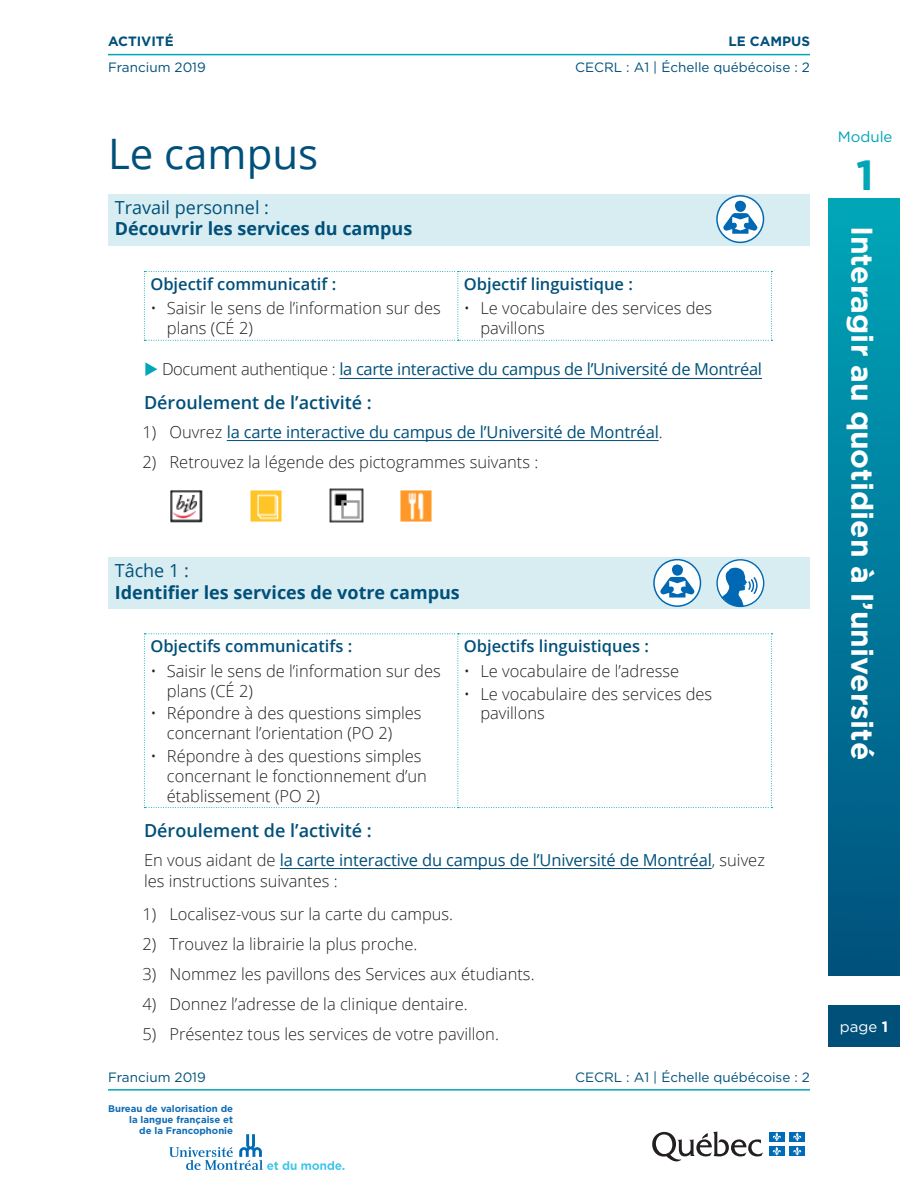
<style>
.page{position:relative;width:918px;height:1188px;background:#fff}
.page>*{position:absolute;margin:0;border:0;box-sizing:border-box;transform-origin:0 0}
.t1{font:42px "Open Sans";color:#00507a}
.t2{font:700 42px "Gotham HTF";color:#00a5b6}
.t3{font:700 30px "Gotham HTF";color:#fff}
.t4{font:700 18px "Open Sans";color:#00507a}
.t5{font:600 18px "Open Sans";color:#00507a}
.t6{font:18px "Open Sans";color:#00507a}
.t7{font:300 16.5px/19.8px "Open Sans";color:#231f20}
.t8{font:16.5px/21px "Open Sans";letter-spacing:-.01em;color:#00507a}
.t9{font:600 16.5px "Open Sans";color:#00507a}
.t10{font:15px "Gotham";color:#00a5b6}
.t11{font:15px "Gotham HTF";color:#fff}
.t12{font:13.5px "Gotham HTF";color:#00507a}
.t13{font:700 13.5px "Gotham HTF";color:#00507a}
.t14{font:700 9.6px/11.1px "Gotham";color:#0f6cb6;text-align:right}
.s1{color:#00a5b6}
.s2{font-weight:300;color:#231f20}
.s3{font-weight:700}
</style>
<div class="page">
<div style="left:828px;top:1005px;width:72px;height:41px;background:#00507a"></div>
<svg style="left:652px;top:1131px;width:111px;height:31px"></svg>
<div style="left:769px;top:1132px;width:16px;height:10px;background:#006cb7"></div>
<svg style="left:773px;top:1132px;width:8px;height:9px"></svg>
<div style="left:789px;top:1132px;width:16px;height:10px;background:#006cb7"></div>
<svg style="left:793px;top:1132px;width:8px;height:9px"></svg>
<div style="left:769px;top:1146px;width:16px;height:10px;background:#006cb7"></div>
<svg style="left:773px;top:1147px;width:8px;height:9px"></svg>
<div style="left:789px;top:1146px;width:16px;height:10px;background:#006cb7"></div>
<svg style="left:793px;top:1147px;width:8px;height:9px"></svg>
<svg style="left:169px;top:1134px;width:175px;height:36px"></svg>
<div style="left:828px;top:198px;width:72px;height:778px;background:linear-gradient(to bottom,#00a6b9,#00507d)"></div>
<hr style="left:108px;top:54px;width:702px;height:1px;background:#00a5b6">
<hr style="left:108px;top:1089px;width:702px;height:2px;background:#00a5b6">
<div style="left:108px;top:194px;width:702px;height:51px;background:#d8edf1"></div>
<hr style="left:339px;top:378px;width:423px;height:1px;background:#00507a">
<hr style="left:227px;top:440px;width:432px;height:1px;background:#00507a">
<div style="left:108px;top:558px;width:702px;height:51px;background:#d8edf1"></div>
<hr style="left:280px;top:868px;width:432px;height:1px;background:#00507a">
<svg style="left:144px;top:271px;width:628px;height:70px"></svg>
<img style="left:170px;top:490px;width:33px;height:32px">
<img style="left:329px;top:488px;width:35px;height:35px">
<img style="left:250px;top:490px;width:32px;height:32px">
<img style="left:400px;top:490px;width:32px;height:32px">
<svg style="left:144px;top:633px;width:628px;height:175px"></svg>
<div style="left:717px;top:196px;width:46px;height:46px;background:#fff;border-radius:50%"></div>
<div style="left:716px;top:195px;width:48px;height:48px;border:1px solid #0168b3;border-radius:50%"></div>
<svg style="left:723px;top:213px;width:34px;height:21px"></svg>
<div style="left:735px;top:201px;width:11px;height:11px;background:#0168b3;border-radius:50%"></div>
<svg style="left:735px;top:201px;width:11px;height:5px"></svg>
<div style="left:654px;top:560px;width:46px;height:46px;background:#fff;border-radius:50%"></div>
<div style="left:653px;top:559px;width:48px;height:48px;border:1px solid #0168b3;border-radius:50%"></div>
<svg style="left:660px;top:577px;width:34px;height:21px"></svg>
<div style="left:672px;top:565px;width:11px;height:11px;background:#0168b3;border-radius:50%"></div>
<svg style="left:672px;top:564px;width:11px;height:7px"></svg>
<svg style="left:717px;top:560px;width:47px;height:46px"></svg>
<div style="left:716px;top:559px;width:48px;height:48px;border:1px solid #0168b3;border-radius:50%"></div>
<svg style="left:722px;top:568px;width:36px;height:40px"></svg>
<p class="t13" style="left:108px;top:34px;width:67px">ACTIVITÉ</p>
<p class="t13" style="left:728px;top:34px;width:83px">LE CAMPUS</p>
<p class="t12" style="left:108px;top:59px;width:99px">Francium 2019</p>
<p class="t12" style="left:575px;top:59px;width:236px">CECRL : A1 | Échelle québécoise : 2</p>
<h1 class="t1" style="left:108px;top:125px;width:212px">Le campus</h1>
<p class="t6" style="left:115px;top:195px;width:156px">Travail personnel :</p>
<p class="t4" style="left:115px;top:216px;width:299px">Découvrir les services du campus</p>
<p class="t9" style="left:150px;top:273px;width:187px">Objectif communicatif :</p>
<p class="t7" style="left:167px;top:298px;width:275px;text-indent:-16px">• Saisir le sens de l’information sur des plans (CÉ 2)</p>
<p class="t9" style="left:464px;top:273px;width:171px">Objectif linguistique :</p>
<p class="t7" style="left:480px;top:298px;width:233px;text-indent:-16px">• Le vocabulaire des services des pavillons</p>
<p class="t8" style="left:144px;top:359px;width:620px"><span class="s1">◆</span> <span class="s2">Document authentique :</span> la carte interactive du campus de l’Université de Montréal</p>
<p class="t5" style="left:144px;top:390px;width:229px">Déroulement de l’activité :</p>
<p class="t8" style="left:142px;top:421px;width:522px"><span class="s2">1) Ouvrez</span> la carte interactive du campus de l’Université de Montréal<span class="s2">.</span></p>
<p class="t7" style="left:142px;top:451px;width:397px">2) Retrouvez la légende des pictogrammes suivants :</p>
<p class="t6" style="left:115px;top:558px;width:76px">Tâche 1 :</p>
<p class="t4" style="left:115px;top:580px;width:347px">Identifier les services de votre campus</p>
<p class="t9" style="left:150px;top:635px;width:203px">Objectifs communicatifs :</p>
<p class="t7" style="left:167px;top:660px;width:275px;text-indent:-16px">• Saisir le sens de l’information sur des plans (CÉ 2)</p>
<p class="t7" style="left:167px;top:703px;width:256px;text-indent:-16px">• Répondre à des questions simples concernant l’orientation (PO 2)</p>
<p class="t7" style="left:167px;top:746px;width:262px;text-indent:-16px">• Répondre à des questions simples concernant le fonctionnement d’un établissement (PO 2)</p>
<p class="t9" style="left:464px;top:635px;width:187px">Objectifs linguistiques :</p>
<p class="t7" style="left:464px;top:660px;width:217px">• Le vocabulaire de l’adresse</p>
<p class="t7" style="left:480px;top:683px;width:233px;text-indent:-16px">• Le vocabulaire des services des pavillons</p>
<p class="t5" style="left:144px;top:818px;width:229px">Déroulement de l’activité :</p>
<p class="t8" style="left:144px;top:849px;width:622px"><span class="s2">En vous aidant de</span> la carte interactive du campus de l’Université de Montréal<span class="s2">, suivez les instructions suivantes :</span></p>
<p class="t7" style="left:142px;top:903px;width:312px">1) Localisez-vous sur la carte du campus.</p>
<p class="t7" style="left:142px;top:933px;width:276px">2) Trouvez la librairie la plus proche.</p>
<p class="t7" style="left:142px;top:963px;width:394px">3) Nommez les pavillons des Services aux étudiants.</p>
<p class="t7" style="left:142px;top:993px;width:327px">4) Donnez l’adresse de la clinique dentaire.</p>
<p class="t7" style="left:142px;top:1023px;width:358px">5) Présentez tous les services de votre pavillon.</p>
<p class="t12" style="left:108px;top:1069px;width:99px">Francium 2019</p>
<p class="t12" style="left:575px;top:1069px;width:236px">CECRL : A1 | Échelle québécoise : 2</p>
<p class="t14" style="left:108px;top:1103px;width:126px">Bureau de valorisation de la langue française et<br>de la Francophonie</p>
<p class="t10" style="left:838px;top:128px;width:56px">Module</p>
<h1 class="t2" style="left:856px;top:151px;width:19px">1</h1>
<h2 class="t3" style="left:879px;top:226px;width:536px;rotate:90deg">Interagir au quotidien à l’université</h2>
<p class="t11" style="left:840px;top:1018px;width:50px">page <span class="s3">1</span></p>
</div>
